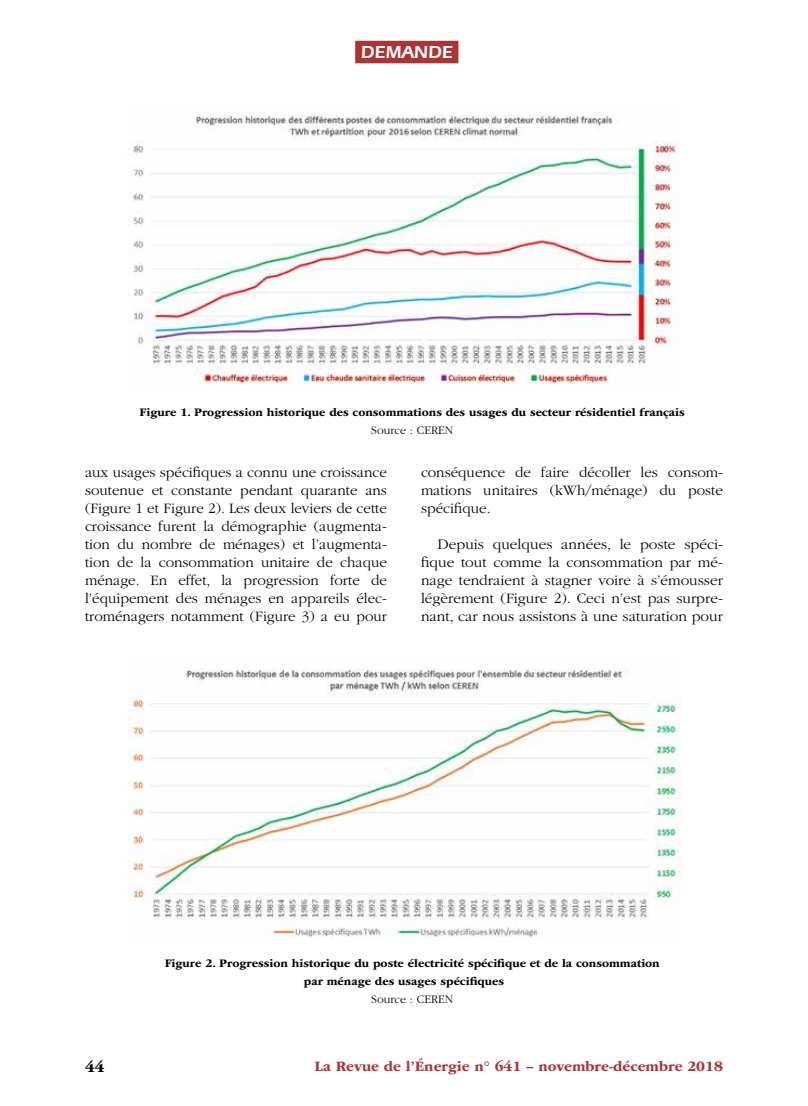
<style>
.page{position:relative;width:808px;height:1106px;background:#fff}
.page>*{position:absolute;margin:0;border:0;box-sizing:border-box;transform-origin:0 0}
.t1{font:600 18px "ITC Eras Std";color:#fff}
.t2{font:700 16.5px "ITC Garamond Std";color:#000}
.t3{font:300 15px/18px "ITC Garamond Std";color:#000;text-align:justify}
.t4{font:700 15px "ITC Garamond Std";color:#ad3434}
.t5{font:700 12px/18px "ITC Garamond Std";color:#000}
.t6{font:300 12px "ITC Garamond Std";color:#000}
</style>
<div class="page">
<div style="left:355px;top:41px;width:103px;height:22px;background:#ad3434"></div>
<img style="left:128px;top:114px;width:552px;height:270px">
<img style="left:128px;top:669px;width:552px;height:269px">
<p class="t1" style="left:361px;top:42px;width:93px">DEMANDE</p>
<p class="t5" style="left:140px;top:403px;width:547px">Figure 1. Progression historique des consommations des usages du secteur résidentiel français</p>
<p class="t6" style="left:371px;top:424px;width:83px">Source : CEREN</p>
<p class="t3" style="left:85px;top:464px;width:303px">aux usages spécifiques a connu une croissance soutenue et constante pendant quarante ans (Figure 1 et Figure 2). Les deux leviers de cette croissance furent la démographie (augmenta&shy;tion du nombre de ménages) et l’augmenta&shy;tion de la consommation unitaire de chaque ménage. En effet, la progression forte de l’équipement des ménages en appareils élec&shy;troménagers notamment (Figure 3) a eu pour</p>
<p class="t3" style="left:421px;top:464px;width:303px">conséquence de faire décoller les consom&shy;mations unitaires (kWh/ménage) du poste spécifique.</p>
<p class="t3" style="left:421px;top:536px;width:303px;text-indent:16px">Depuis quelques années, le poste spéci&shy;fique tout comme la consommation par mé&shy;nage tendraient à stagner voire à s’émousser légèrement (Figure 2). Ceci n’est pas surpre&shy;nant, car nous assistons à une saturation pour</p>
<p class="t5" style="left:304px;top:954px;width:357px;text-indent:-139px">Figure 2. Progression historique du poste électricité spécifique et de la consommation par ménage des usages spécifiques</p>
<p class="t6" style="left:371px;top:992px;width:83px">Source : CEREN</p>
<p class="t2" style="left:85px;top:1057px;width:21px">44</p>
<p class="t4" style="left:314px;top:1058px;width:410px">La Revue de l’Énergie n° 641 – novembre-décembre 2018</p>
</div>
